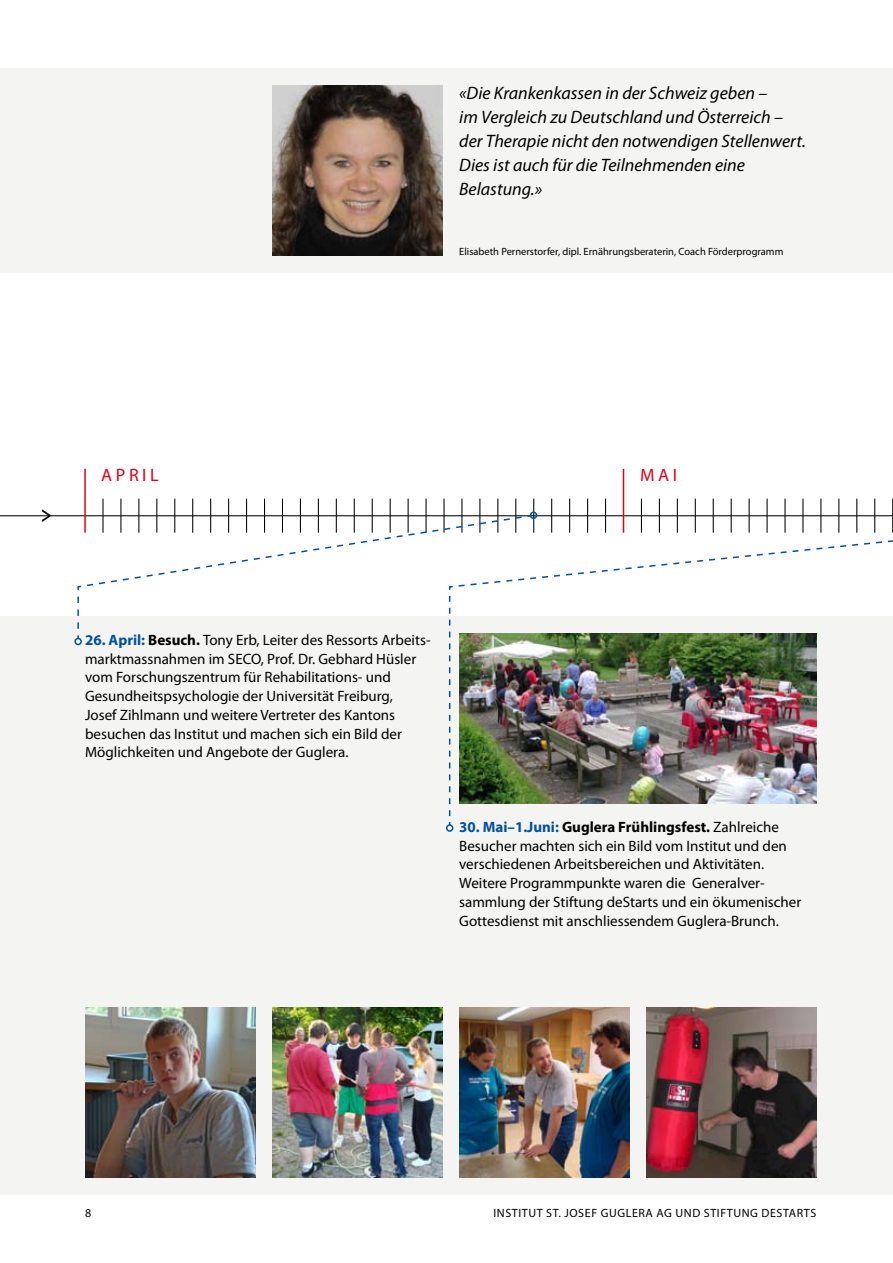
<style>
.page{position:relative;width:893px;height:1263px;background:#fff}
.page>*{position:absolute;margin:0;border:0;box-sizing:border-box;transform-origin:0 0}
.t1{font:600 23.85px "Myriad Pro";color:#000;scale:.72 1}
.t2{font:italic 18px/24px "Myriad Pro";color:#000}
.t3{font:18px "Myriad Pro";letter-spacing:.2em;color:#e2001a}
.t4{font:15px/18.8px "Myriad Pro";color:#000}
.t5{font:12px "Myriad Pro";letter-spacing:.05em;color:#000}
.t6{font:10.5px "Myriad Pro";color:#000}
.s1{font-weight:700;color:#00519e}
.s2{font-weight:700}
</style>
<div class="page">
<div style="left:0;top:68px;width:893px;height:204px;background:#f4f4f3"></div>
<div style="left:0;top:617px;width:893px;height:578px;background:#f4f4f3"></div>
<hr style="left:0;top:515px;width:893px;height:1px;background:#000">
<hr style="left:84px;top:469px;width:2px;height:64px;background:#e2001a">
<hr style="left:102px;top:499px;width:2px;height:34px;background:#000">
<hr style="left:120px;top:499px;width:1px;height:34px;background:#000">
<hr style="left:138px;top:499px;width:1px;height:34px;background:#000">
<hr style="left:156px;top:499px;width:1px;height:34px;background:#000">
<hr style="left:174px;top:499px;width:1px;height:34px;background:#000">
<hr style="left:192px;top:499px;width:1px;height:34px;background:#000">
<hr style="left:210px;top:499px;width:1px;height:34px;background:#000">
<hr style="left:228px;top:499px;width:1px;height:34px;background:#000">
<hr style="left:246px;top:499px;width:1px;height:34px;background:#000">
<hr style="left:264px;top:499px;width:1px;height:34px;background:#000">
<hr style="left:282px;top:499px;width:1px;height:34px;background:#000">
<hr style="left:300px;top:499px;width:1px;height:34px;background:#000">
<hr style="left:318px;top:499px;width:1px;height:34px;background:#000">
<hr style="left:336px;top:499px;width:1px;height:34px;background:#000">
<hr style="left:354px;top:499px;width:1px;height:34px;background:#000">
<hr style="left:372px;top:499px;width:1px;height:34px;background:#000">
<hr style="left:390px;top:499px;width:1px;height:34px;background:#000">
<hr style="left:408px;top:499px;width:1px;height:34px;background:#000">
<hr style="left:426px;top:499px;width:1px;height:34px;background:#000">
<hr style="left:443px;top:499px;width:2px;height:34px;background:#000">
<hr style="left:461px;top:499px;width:1px;height:34px;background:#000">
<hr style="left:479px;top:499px;width:1px;height:34px;background:#000">
<hr style="left:497px;top:499px;width:1px;height:34px;background:#000">
<hr style="left:515px;top:499px;width:1px;height:34px;background:#000">
<hr style="left:533px;top:499px;width:1px;height:34px;background:#000">
<hr style="left:551px;top:499px;width:1px;height:34px;background:#000">
<hr style="left:569px;top:499px;width:1px;height:34px;background:#000">
<hr style="left:587px;top:499px;width:1px;height:34px;background:#000">
<hr style="left:605px;top:499px;width:1px;height:34px;background:#000">
<hr style="left:641px;top:499px;width:1px;height:34px;background:#000">
<hr style="left:623px;top:469px;width:1px;height:64px;background:#e2001a">
<hr style="left:659px;top:499px;width:1px;height:34px;background:#000">
<hr style="left:677px;top:499px;width:1px;height:34px;background:#000">
<hr style="left:695px;top:499px;width:1px;height:34px;background:#000">
<hr style="left:713px;top:499px;width:1px;height:34px;background:#000">
<hr style="left:731px;top:499px;width:1px;height:34px;background:#000">
<hr style="left:749px;top:499px;width:1px;height:34px;background:#000">
<hr style="left:766px;top:499px;width:2px;height:34px;background:#000">
<hr style="left:784px;top:499px;width:1px;height:34px;background:#000">
<hr style="left:802px;top:499px;width:1px;height:34px;background:#000">
<hr style="left:820px;top:499px;width:1px;height:34px;background:#000">
<hr style="left:838px;top:499px;width:1px;height:34px;background:#000">
<hr style="left:856px;top:499px;width:1px;height:34px;background:#000">
<hr style="left:874px;top:499px;width:1px;height:34px;background:#000">
<hr style="left:892px;top:499px;width:1px;height:34px;background:#000">
<img style="left:448px;top:616px;width:445px;height:210px">
<div style="left:446px;top:824px;width:7px;height:8px;border:2px solid #00519e;border-radius:50%"></div>
<svg style="left:532px;top:514px;width:361px;height:65px"></svg>
<svg style="left:77px;top:514px;width:455px;height:126px"></svg>
<div style="left:74px;top:638px;width:8px;height:7px;border:2px solid #00519e;border-radius:50%"></div>
<div style="left:530px;top:511px;width:7px;height:8px;border:2px solid #00519e;border-radius:50%"></div>
<img style="left:272px;top:85px;width:170px;height:170px">
<img style="left:459px;top:1008px;width:170px;height:170px">
<img style="left:85px;top:1008px;width:170px;height:170px">
<img style="left:646px;top:1008px;width:170px;height:170px">
<img style="left:272px;top:1008px;width:170px;height:170px">
<p class="t2" style="left:459px;top:80px;width:348px">«Die Krankenkassen in der Schweiz geben –<br>im Vergleich zu Deutschland und Österreich – der Therapie nicht den notwendigen Stellenwert.<br>Dies ist auch für die Teilnehmenden eine Belastung.»</p>
<p class="t6" style="left:459px;top:246px;width:326px">Elisabeth Pernerstorfer, dipl. Ernährungsberaterin, Coach Förderprogramm</p>
<h1 class="t1" style="left:41px;top:501px;width:16px">&gt;</h1>
<p class="t3" style="left:101px;top:465px;width:57px">APRIL</p>
<p class="t3" style="left:640px;top:465px;width:38px">MAI</p>
<p class="t4" style="left:85px;top:631px;width:347px"><span class="s1">26. April:</span> <span class="s2">Besuch.</span> Tony Erb, Leiter des Ressorts Arbeits&shy;marktmassnahmen im SECO, Prof. Dr. Gebhard Hüsler vom Forschungszentrum für Rehabilitations- und Gesundheitspsychologie der Universität Freiburg,<br>Josef Zihlmann und weitere Vertreter des Kantons besuchen das Institut und machen sich ein Bild der Möglichkeiten und Angebote der Guglera.</p>
<p class="t4" style="left:459px;top:818px;width:344px"><span class="s1">30. Mai–1.Juni:</span> <span class="s2">Guglera Frühlingsfest.</span> Zahlreiche Besucher machten sich ein Bild vom Institut und den verschiedenen Arbeitsbereichen und Aktivitäten.<br>Weitere Programmpunkte waren die Generalver&shy;sammlung der Stiftung deStarts und ein ökumenischer Gottesdienst mit anschliessendem Guglera-Brunch.</p>
<p class="t5" style="left:85px;top:1206px;width:8px">8</p>
<p class="t5" style="left:493px;top:1206px;width:323px">Institut St. Josef Guglera AG und Stiftung deStarts</p>
</div>
